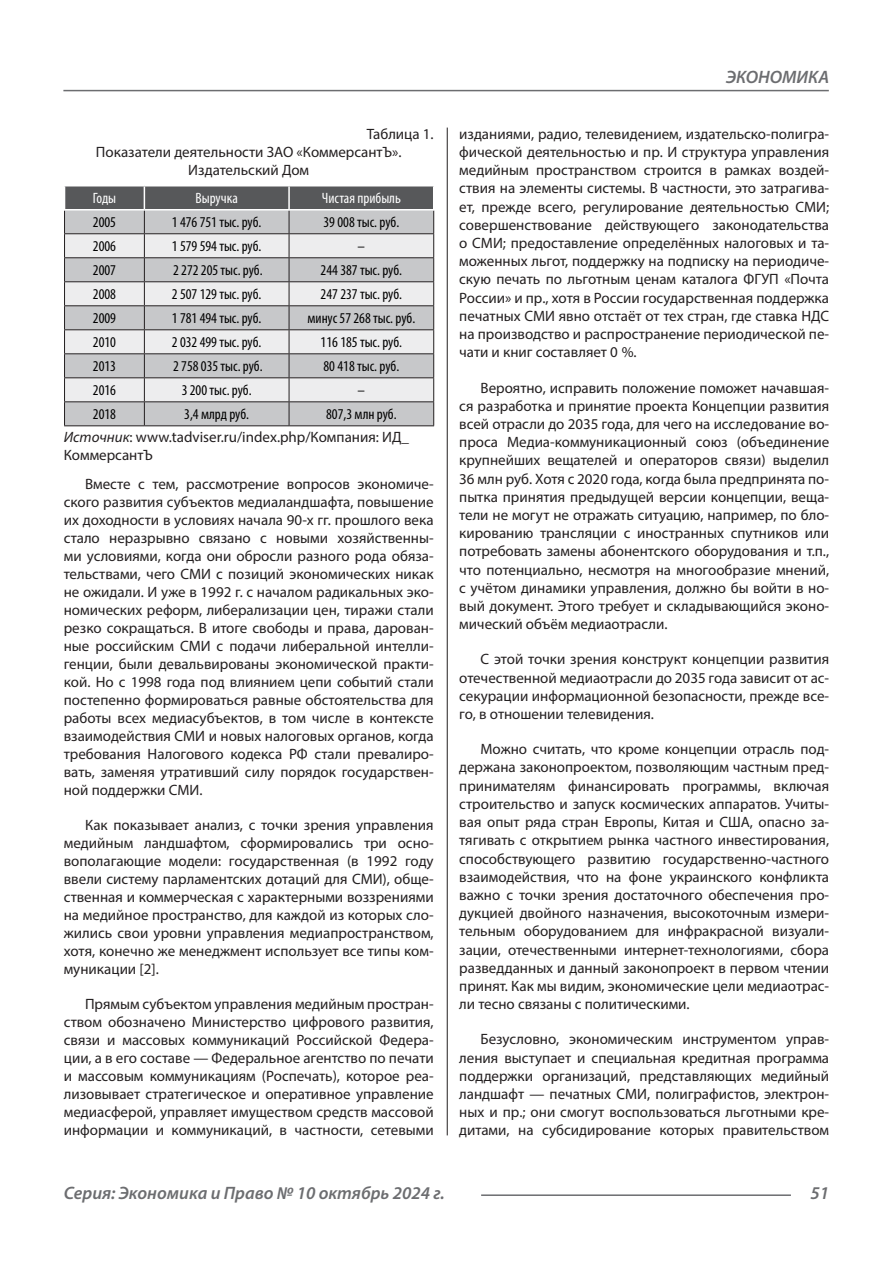
<style>
.page{position:relative;width:893px;height:1263px;background:#fff}
.page>*{position:absolute;margin:0;border:0;box-sizing:border-box;transform-origin:0 0}
.t1{font:italic 600 18px "Myriad Pro";color:#6c6d70}
.Статья_текст{font:15px/18.1px "Myriad Pro";color:#231f20;text-align:justify}
.Таблица_Строка{font:condensed 15px "Myriad Pro";color:#000}
.Таблица_Заголовок_Яч{font:condensed 15px "Myriad Pro";color:#fff}
.s1{font-style:italic}
</style>
<div class="page">
<hr style="left:447px;top:128px;width:1px;height:1007px;background:#231f20">
<hr style="left:63px;top:90px;width:766px;height:1px;background:#6c6d70">
<hr style="left:481px;top:1194px;width:310px;height:2px;background:#6c6d70">
<hr style="left:64px;top:425px;width:80px;height:1px;background:#231f20">
<hr style="left:144px;top:425px;width:145px;height:1px;background:#231f20">
<hr style="left:289px;top:425px;width:145px;height:1px;background:#231f20">
<svg style="left:64px;top:186px;width:370px;height:239px;background:#c4c4c6"></svg>
<hr style="left:64px;top:209px;width:80px;height:1px;background:#fff">
<hr style="left:144px;top:209px;width:145px;height:1px;background:#fff">
<hr style="left:289px;top:209px;width:145px;height:1px;background:#fff">
<p class="Статья_текст" style="left:367px;top:124px;width:67px">Таблица 1.</p>
<p class="Статья_текст" style="left:96px;top:142px;width:306px;text-align:center">Показатели деятельности ЗАО «КоммерсантЪ».<br>Издательский Дом</p>
<p class="Таблица_Заголовок_Яч" style="left:93px;top:189px;width:25px">Годы</p>
<p class="Таблица_Заголовок_Яч" style="left:196px;top:189px;width:44px">Выручка</p>
<p class="Таблица_Заголовок_Яч" style="left:322px;top:189px;width:80px">Чистая прибыль</p>
<p class="Таблица_Строка" style="left:93px;top:213px;width:25px">2005</p>
<p class="Таблица_Строка" style="left:172px;top:213px;width:91px">1 476 751 тыс. руб.</p>
<p class="Таблица_Строка" style="left:324px;top:213px;width:77px">39 008 тыс. руб.</p>
<p class="Таблица_Строка" style="left:93px;top:237px;width:25px">2006</p>
<p class="Таблица_Строка" style="left:172px;top:237px;width:91px">1 579 594 тыс. руб.</p>
<p class="Таблица_Строка" style="left:358px;top:237px;width:9px">–</p>
<p class="Таблица_Строка" style="left:93px;top:261px;width:25px">2007</p>
<p class="Таблица_Строка" style="left:173px;top:261px;width:91px">2 272 205 тыс. руб.</p>
<p class="Таблица_Строка" style="left:321px;top:261px;width:83px">244 387 тыс. руб.</p>
<p class="Таблица_Строка" style="left:93px;top:285px;width:25px">2008</p>
<p class="Таблица_Строка" style="left:172px;top:285px;width:91px">2 507 129 тыс. руб.</p>
<p class="Таблица_Строка" style="left:321px;top:285px;width:83px">247 237 тыс. руб.</p>
<p class="Таблица_Строка" style="left:93px;top:309px;width:25px">2009</p>
<p class="Таблица_Строка" style="left:172px;top:309px;width:91px">1 781 494 тыс. руб.</p>
<p class="Таблица_Строка" style="left:307px;top:309px;width:109px">минус 57 268 тыс. руб.</p>
<p class="Таблица_Строка" style="left:93px;top:333px;width:25px">2010</p>
<p class="Таблица_Строка" style="left:172px;top:333px;width:91px">2 032 499 тыс. руб.</p>
<p class="Таблица_Строка" style="left:321px;top:333px;width:83px">116 185 тыс. руб.</p>
<p class="Таблица_Строка" style="left:93px;top:357px;width:25px">2013</p>
<p class="Таблица_Строка" style="left:173px;top:357px;width:91px">2 758 035 тыс. руб.</p>
<p class="Таблица_Строка" style="left:324px;top:357px;width:77px">80 418 тыс. руб.</p>
<p class="Таблица_Строка" style="left:93px;top:381px;width:25px">2016</p>
<p class="Таблица_Строка" style="left:182px;top:381px;width:71px">3 200 тыс. руб.</p>
<p class="Таблица_Строка" style="left:358px;top:381px;width:9px">–</p>
<p class="Таблица_Строка" style="left:93px;top:405px;width:25px">2018</p>
<p class="Таблица_Строка" style="left:184px;top:405px;width:66px">3,4 млрд руб.</p>
<p class="Таблица_Строка" style="left:326px;top:405px;width:72px">807,3 млн руб.</p>
<p class="Статья_текст" style="left:64px;top:428px;width:347px"><span class="s1">Источник</span>: www.tadviser.ru/index.php/Компания: ИД_<br>КоммерсантЪ</p>
<p class="Статья_текст" style="left:64px;top:474px;width:371px;text-indent:21px">Вместе с тем, рассмотрение вопросов экономиче&shy;ского развития субъектов медиаландшафта, повышение их доходности в условиях начала 90-х гг. прошлого века стало неразрывно связано с новыми хозяйственны&shy;ми условиями, когда они обросли разного рода обяза&shy;тельствами, чего СМИ с позиций экономических никак не ожидали. И уже в 1992 г. с началом радикальных эко&shy;номических реформ, либерализации цен, тиражи стали резко сокращаться. В итоге свободы и права, дарован&shy;ные российским СМИ с подачи либеральной интелли&shy;генции, были девальвированы экономической практи&shy;кой. Но с 1998 года под влиянием цепи событий стали постепенно формироваться равные обстоятельства для работы всех медиасубъектов, в том числе в контексте взаимодействия СМИ и новых налоговых органов, когда требования Налогового кодекса РФ стали превалиро&shy;вать, заменяя утративший силу порядок государствен&shy;ной поддержки СМИ.</p>
<p class="Статья_текст" style="left:64px;top:815px;width:371px;text-indent:21px">Как показывает анализ, с точки зрения управления медийным ландшафтом, сформировались три осно&shy;вополагающие модели: государственная (в 1992 году ввели систему парламентских дотаций для СМИ), обще&shy;ственная и коммерческая с характерными воззрениями на медийное пространство, для каждой из которых сло&shy;жились свои уровни управления медиапространством, хотя, конечно же менеджмент использует все типы ком&shy;муникации [2].</p>
<p class="Статья_текст" style="left:64px;top:994px;width:371px;text-indent:21px">Прямым субъектом управления медийным простран&shy;ством обозначено Министерство цифрового развития, связи и массовых коммуникаций Российской Федера&shy;ции, а в его составе — Федеральное агентство по печати и массовым коммуникациям (Роспечать), которое реа&shy;лизовывает стратегическое и оперативное управление медиасферой, управляет имуществом средств массовой информации и коммуникаций, в частности, сетевыми</p>
<p class="t1" style="left:726px;top:66px;width:105px">ЭКОНОМИКА</p>
<p class="Статья_текст" style="left:459px;top:124px;width:371px">изданиями, радио, телевидением, издательско-полигра&shy;фической деятельностью и пр. И структура управления медийным пространством строится в рамках воздей&shy;ствия на элементы системы. В частности, это затрагива&shy;ет, прежде всего, регулирование деятельностью СМИ; совершенствование действующего законодательства о СМИ; предоставление определённых налоговых и та&shy;моженных льгот, поддержку на подписку на периодиче&shy;скую печать по льготным ценам каталога ФГУП «Почта России» и пр., хотя в России государственная поддержка печатных СМИ явно отстаёт от тех стран, где ставка НДС на производство и распространение периодической пе&shy;чати и книг составляет 0 %.</p>
<p class="Статья_текст" style="left:459px;top:378px;width:371px;text-indent:21px">Вероятно, исправить положение поможет начавшая&shy;ся разработка и принятие проекта Концепции развития всей отрасли до 2035 года, для чего на исследование во&shy;проса Медиа-коммуникационный союз (объединение крупнейших вещателей и операторов связи) выделил 36 млн руб. Хотя с 2020 года, когда была предпринята по&shy;пытка принятия предыдущей версии концепции, веща&shy;тели не могут не отражать ситуацию, например, по бло&shy;кированию трансляции с иностранных спутников или потребовать замены абонентского оборудования и т.п., что потенциально, несмотря на многообразие мнений, с учётом динамики управления, должно бы войти в но&shy;вый документ. Этого требует и складывающийся эконо&shy;мический объём медиаотрасли.</p>
<p class="Статья_текст" style="left:459px;top:650px;width:371px;text-indent:21px">С этой точки зрения конструкт концепции развития отечественной медиаотрасли до 2035 года зависит от ас&shy;секурации информационной безопасности, прежде все&shy;го, в отношении телевидения.</p>
<p class="Статья_текст" style="left:459px;top:740px;width:371px;text-indent:21px">Можно считать, что кроме концепции отрасль под&shy;держана законопроектом, позволяющим частным пред&shy;принимателям финансировать программы, включая строительство и запуск космических аппаратов. Учиты&shy;вая опыт ряда стран Европы, Китая и США, опасно за&shy;тягивать с открытием рынка частного инвестирования, способствующего развитию государственно-частного взаимодействия, что на фоне украинского конфликта важно с точки зрения достаточного обеспечения про&shy;дукцией двойного назначения, высокоточным измери&shy;тельным оборудованием для инфракрасной визуали&shy;зации, отечественными интернет-технологиями, сбора разведданных и данный законопроект в первом чтении принят. Как мы видим, экономические цели медиаотрас&shy;ли тесно связаны с политическими.</p>
<p class="Статья_текст" style="left:459px;top:1030px;width:371px;text-indent:21px">Безусловно, экономическим инструментом управ&shy;ления выступает и специальная кредитная программа поддержки организаций, представляющих медийный ландшафт — печатных СМИ, полиграфистов, электрон&shy;ных и пр.; они смогут воспользоваться льготными кре&shy;дитами, на субсидирование которых правительством</p>
<p class="t1" style="left:64px;top:1182px;width:383px">Серия: Экономика и Право № 10 октябрь 2024 г.</p>
<p class="t1" style="left:810px;top:1182px;width:20px">51</p>
</div>
